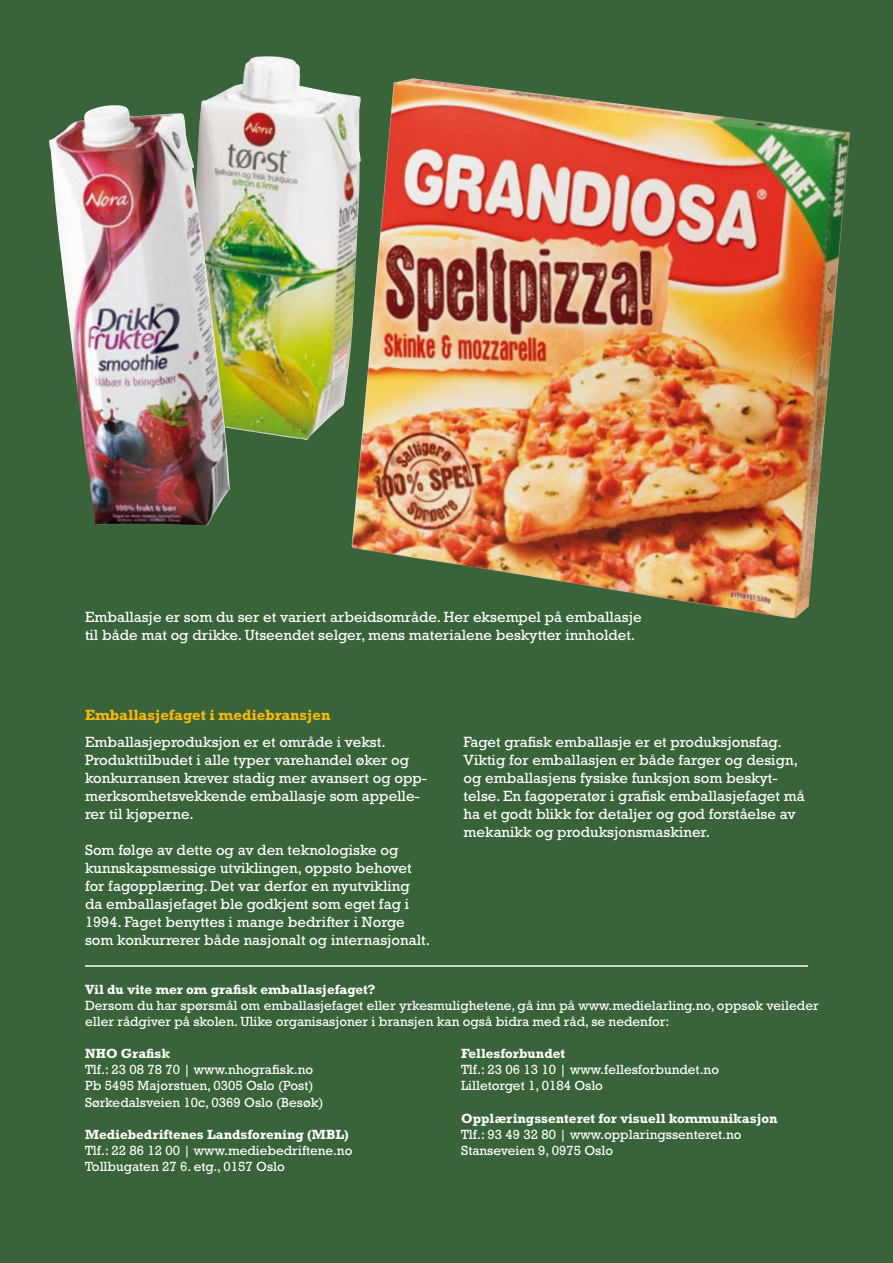
<style>
.page{position:relative;width:893px;height:1263px;background:#396339}
.page>*{position:absolute;margin:0;border:0;box-sizing:border-box;transform-origin:0 0}
.t1{font:15px/18px "Rockwell";color:#fff}
.t2{font:700 15px "Rockwell";color:#fab80f}
.t3{font:13.5px/16.2px "Rockwell";color:#fff}
.t4{font:700 13.5px "Rockwell";color:#fff}
</style>
<div class="page">
<hr style="left:85px;top:965px;width:723px;height:2px;background:#fff">
<img style="left:201px;top:56px;width:151px;height:384px">
<img style="left:49px;top:105px;width:181px;height:421px">
<img style="left:352px;top:78px;width:498px;height:540px">
<p class="t1" style="left:85px;top:608px;width:558px">Emballasje er som du ser et variert arbeidsområde. Her eksempel på emballasje til både mat og drikke. Utseendet selger, mens materialene beskytter innholdet.</p>
<p class="t2" style="left:85px;top:706px;width:247px">Emballasjefaget i mediebransjen</p>
<p class="t1" style="left:85px;top:733px;width:344px">Emballasjeproduksjon er et område i vekst.<br>Produkttilbudet i alle typer varehandel øker og konkurransen krever stadig mer avansert og opp&shy;merksomhetsvekkende emballasje som appelle&shy;rer til kjøperne.</p>
<p class="t1" style="left:85px;top:841px;width:347px">Som følge av dette og av den teknologiske og kunnskapsmessige utviklingen, oppsto behovet for fagopplæring. Det var derfor en nyutvikling da emballasjefaget ble godkjent som eget fag i 1994. Faget benyttes i mange bedrifter i Norge som konkurrerer både nasjonalt og internasjonalt.</p>
<p class="t1" style="left:463px;top:733px;width:343px">Faget grafisk emballasje er et produksjonsfag.<br>Viktig for emballasjen er både farger og design, og emballasjens fysiske funksjon som beskyt&shy;telse. En fagoperatør i grafisk emballasjefaget må ha et godt blikk for detaljer og god forståelse av mekanikk og produksjonsmaskiner.</p>
<p class="t4" style="left:85px;top:981px;width:292px">Vil du vite mer om grafisk emballasjefaget?</p>
<p class="t3" style="left:85px;top:997px;width:735px">Dersom du har spørsmål om emballasjefaget eller yrkesmulighetene, gå inn på www.medielarling.no, oppsøk veileder eller rådgiver på skolen. Ulike organisasjoner i bransjen kan også bidra med råd, se nedenfor:</p>
<p class="t4" style="left:85px;top:1045px;width:87px">NHO Grafisk</p>
<p class="t3" style="left:85px;top:1061px;width:240px">Tlf.: 23 08 78 70 | www.nhografisk.no<br>Pb 5495 Majorstuen, 0305 Oslo (Post)<br>Sørkedalsveien 10c, 0369 Oslo (Besøk)</p>
<p class="t4" style="left:85px;top:1126px;width:265px">Mediebedriftenes Landsforening (MBL)</p>
<p class="t3" style="left:85px;top:1142px;width:269px">Tlf.: 22 86 12 00 | www.mediebedriftene.no<br>Tollbugaten 27 6. etg., 0157 Oslo</p>
<p class="t4" style="left:461px;top:1045px;width:105px">Fellesforbundet</p>
<p class="t3" style="left:461px;top:1061px;width:259px">Tlf.: 23 06 13 10 | www.fellesforbundet.no<br>Lilletorget 1, 0184 Oslo</p>
<p class="t4" style="left:461px;top:1110px;width:318px">Opplæringssenteret for visuell kommunikasjon</p>
<p class="t3" style="left:461px;top:1126px;width:282px">Tlf.: 93 49 32 80 | www.opplaringssenteret.no<br>Stanseveien 9, 0975 Oslo</p>
</div>
